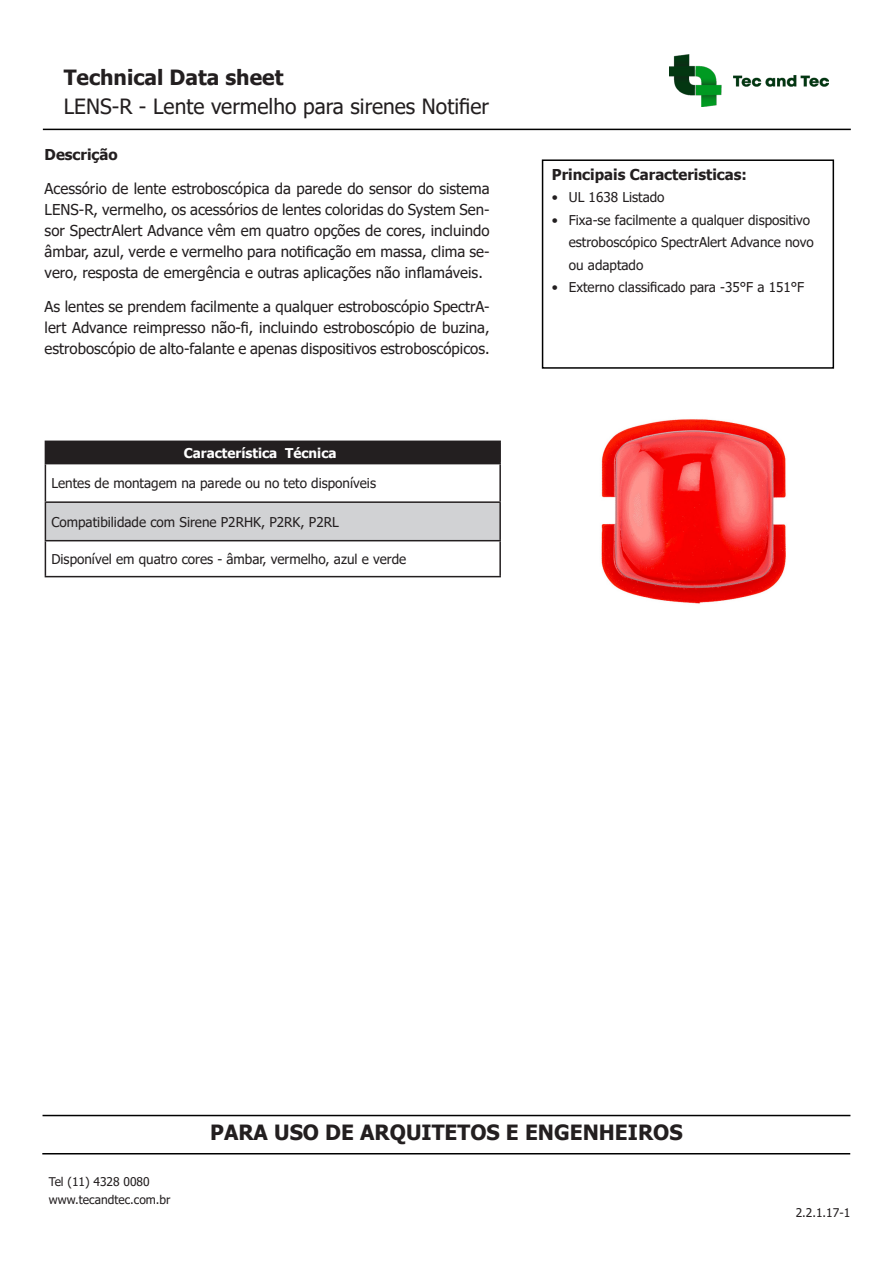
<style>
.page{position:relative;width:893px;height:1263px;background:#fff}
.page>*{position:absolute;margin:0;border:0;box-sizing:border-box;transform-origin:0 0}
.CUADRO_INTERNO{font:700 21px "Tahoma";color:#231f20}
.t1{font:21px "Tahoma";color:#231f20}
.t2{font:15px/21px "Tahoma";color:#231f20;text-align:justify}
.CUADRO_INTERNO-2{font:700 15px "Tahoma";color:#231f20}
.t3{font:13.5px/22.5px "Tahoma";color:#231f20}
.t4{font:700 13.5px "Tahoma";color:#fff}
.t5{font:12px "Tahoma";color:#231f20}
.s1{color:#231f20}
</style>
<div class="page">
<div style="left:45px;top:441px;width:455px;height:23px;background:#231f20"></div>
<div style="left:45px;top:502px;width:455px;height:39px;background:#d1d2d4"></div>
<hr style="left:45px;top:463px;width:456px;height:1px;background:#231f20">
<hr style="left:45px;top:464px;width:1px;height:37px;background:#231f20">
<hr style="left:499px;top:464px;width:2px;height:37px;background:#231f20">
<hr style="left:45px;top:501px;width:456px;height:2px;background:#231f20">
<hr style="left:45px;top:503px;width:1px;height:37px;background:#231f20">
<hr style="left:499px;top:503px;width:2px;height:37px;background:#231f20">
<hr style="left:45px;top:540px;width:456px;height:1px;background:#231f20">
<hr style="left:45px;top:541px;width:1px;height:35px;background:#231f20">
<hr style="left:499px;top:541px;width:2px;height:35px;background:#231f20">
<hr style="left:45px;top:576px;width:456px;height:1px;background:#231f20">
<hr style="left:45px;top:441px;width:456px;height:1px;background:#231f20">
<hr style="left:499px;top:442px;width:2px;height:21px;background:#231f20">
<div style="left:542px;top:159px;width:292px;height:210px;border:2px solid #000"></div>
<img style="left:670px;top:55px;width:158px;height:51px">
<img style="left:601px;top:419px;width:185px;height:185px">
<hr style="left:43px;top:1115px;width:807px;height:1px;background:#000">
<hr style="left:43px;top:129px;width:808px;height:1px;background:#000">
<hr style="left:42px;top:1153px;width:808px;height:1px;background:#000">
<p class="CUADRO_INTERNO" style="left:64px;top:63px;width:221px">Technical Data sheet</p>
<p class="t1" style="left:64px;top:92px;width:427px">LENS-R - Lente vermelho para sirenes Notifier</p>
<p class="CUADRO_INTERNO-2" style="left:45px;top:144px;width:75px">Descrição</p>
<p class="t2" style="left:45px;top:179px;width:446px">Acessório de lente estroboscópica da parede do sensor do sistema LENS-R, vermelho, os acessórios de lentes coloridas do System Sen&shy;sor SpectrAlert Advance vêm em quatro opções de cores, incluindo âmbar, azul, verde e vermelho para notificação em massa, clima se&shy;vero, resposta de emergência e outras aplicações não inflamáveis.</p>
<p class="t2" style="left:45px;top:297px;width:446px">As lentes se prendem facilmente a qualquer estroboscópio SpectrA&shy;lert Advance reimpresso não-fi, incluindo estroboscópio de buzina, estroboscópio de alto-falante e apenas dispositivos estroboscópicos.</p>
<p class="t4" style="left:184px;top:443px;width:180px">Característica Técnica<span class="s1">......</span></p>
<p class="t3" style="left:51px;top:473px;width:326px">Lentes de montagem na parede ou no teto disponíveis</p>
<p class="t3" style="left:51px;top:511px;width:289px">Compatibilidade com Sirene P2RHK, P2RK, P2RL</p>
<p class="t3" style="left:51px;top:548px;width:356px">Disponível em quatro cores - âmbar, vermelho, azul e verde</p>
<p class="CUADRO_INTERNO-2" style="left:552px;top:164px;width:197px">Principais Caracteristicas:</p>
<p class="t3" style="left:552px;top:187px;width:114px">• UL 1638 Listado</p>
<p class="t3" style="left:569px;top:210px;width:246px;text-indent:-17px">• Fixa-se facilmente a qualquer dispositivo estroboscópico SpectrAlert Advance novo ou adaptado</p>
<p class="t3" style="left:552px;top:277px;width:254px">• Externo classificado para -35°F a 151°F</p>
<p class="t5" style="left:49px;top:1174px;width:102px">Tel (11) 4328 0080</p>
<p class="t5" style="left:49px;top:1192px;width:123px">www.tecandtec.com.br</p>
<p class="CUADRO_INTERNO" style="left:210px;top:1117px;width:474px">PARA USO DE ARQUITETOS E ENGENHEIROS</p>
<p class="t5" style="left:796px;top:1205px;width:56px">2.2.1.17-1</p>
</div>
